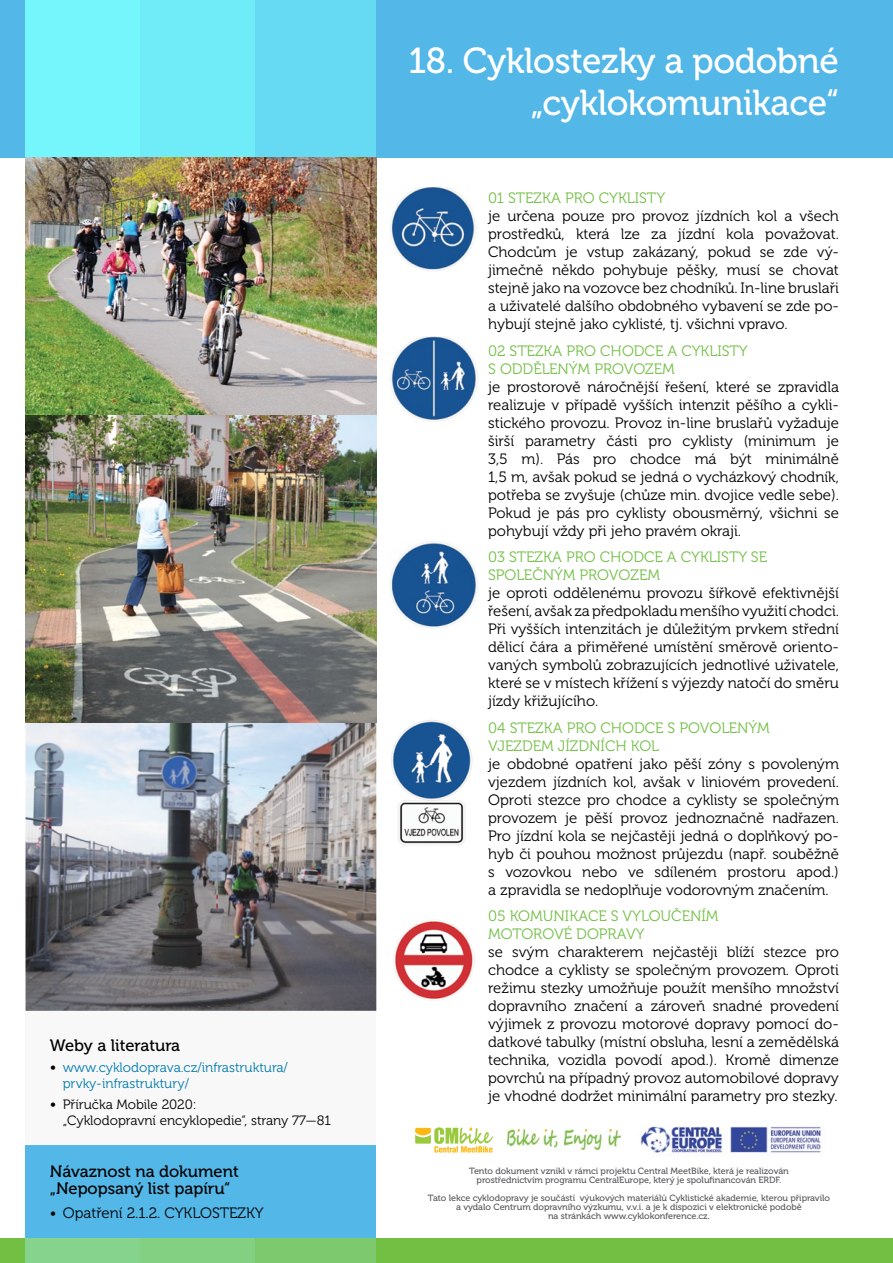
<style>
.page{position:relative;width:893px;height:1263px;background:#fff}
.page>*{position:absolute;margin:0;border:0;box-sizing:border-box;transform-origin:0 0}
.t1{font:36px/42px "Museo 500";letter-spacing:-.01em;color:#fff;text-align:right}
.t2{font:16.5px/16.5px "Museo 500";color:#000}
.t3{font:15px/18px "Museo 300";color:#000;text-align:justify}
.t4{font:15px/18px "Museo 300";color:#72bf44}
.t5{font:13.5px/16.2px "Museo 300";color:#000}
.t6{font:13.5px/16.2px "Museo 300";color:#007aad}
.t7{font:9px/9px "Museo 500";letter-spacing:-.005em;color:#58595b;text-align:center}
.s1{font-size:15px;color:#000}
.s2{font-size:15px}
</style>
<div class="page">
<div style="left:0;top:0;width:893px;height:158px;background:#53b7e8"></div>
<div style="left:26px;top:0;width:350px;height:158px;background:#66daf3"></div>
<div style="left:26px;top:0;width:229px;height:158px;background:#70ecf9"></div>
<div style="left:26px;top:0;width:114px;height:158px;background:#75f5fc"></div>
<img style="left:26px;top:158px;width:350px;height:853px">
<img style="left:390px;top:188px;width:87px;height:83px">
<img style="left:390px;top:337px;width:88px;height:85px">
<img style="left:390px;top:541px;width:88px;height:87px">
<img style="left:391px;top:720px;width:81px;height:126px">
<img style="left:394px;top:920px;width:81px;height:81px">
<div style="left:26px;top:1145px;width:350px;height:118px;background:#53b7e8"></div>
<div style="left:0;top:1238px;width:893px;height:25px;background:#72bf44"></div>
<div style="left:26px;top:1238px;width:350px;height:25px;background:#7dca6e"></div>
<div style="left:26px;top:1238px;width:229px;height:25px;background:#83d083"></div>
<div style="left:26px;top:1238px;width:114px;height:25px;background:#86d38e"></div>
<div style="left:26px;top:1011px;width:350px;height:134px;background:#f8f8f8"></div>
<img style="left:640px;top:1123px;width:181px;height:33px">
<img style="left:507px;top:1129px;width:113px;height:20px">
<svg style="left:415px;top:1127px;width:78px;height:25px"></svg>
<p class="t2" style="left:50px;top:1037px;width:132px">Weby a literatura</p>
<p class="t6" style="left:63px;top:1059px;width:227px;text-indent:-13px"><span class="s1">•</span> www.cyklodoprava.cz/infrastruktura/ prvky-infrastruktury/</p>
<p class="t5" style="left:63px;top:1096px;width:270px;text-indent:-13px"><span class="s2">•</span> Příručka Mobile 2020:<br>„Cyklodopravní encyklopedie“, strany 77—81</p>
<p class="t2" style="left:50px;top:1164px;width:190px">Návaznost na dokument „Nepopsaný list papíru“</p>
<p class="t3" style="left:50px;top:1204px;width:215px">• Opatření 2.1.2. CYKLOSTEZKY</p>
<h1 class="t1" style="left:409px;top:40px;width:432px">18. Cyklostezky a podobné „cyklokomunikace“</h1>
<p class="t4" style="left:488px;top:189px;width:179px">01 STEZKA PRO CYKLISTY</p>
<p class="t3" style="left:488px;top:207px;width:352px">je určena pouze pro provoz jízdních kol a všech prostředků, která lze za jízdní kola považovat.<br>Chodcům je vstup zakázaný, pokud se zde vý&shy;jimečně někdo pohybuje pěšky, musí se chovat stejně jako na vozovce bez chodníků. In-line bruslaři a uživatelé dalšího obdobného vybavení se zde po&shy;hybují stejně jako cyklisté, tj. všichni vpravo.</p>
<p class="t4" style="left:488px;top:342px;width:261px">02 STEZKA PRO CHODCE A CYKLISTY<br>S ODDĚLENÝM PROVOZEM</p>
<p class="t3" style="left:488px;top:378px;width:352px">je prostorově náročnější řešení, které se zpravidla realizuje v případě vyšších intenzit pěšího a cykli&shy;stického provozu. Provoz in-line bruslařů vyžaduje širší parametry části pro cyklisty (minimum je 3,5 m). Pás pro chodce má být minimálně 1,5 m, avšak pokud se jedná o vycházkový chodník, potřeba se zvyšuje (chůze min. dvojice vedle sebe).<br>Pokud je pás pro cyklisty obousměrný, všichni se pohybují vždy při jeho pravém okraji.</p>
<p class="t4" style="left:488px;top:548px;width:280px">03 STEZKA PRO CHODCE A CYKLISTY SE<br>SPOLEČNÝM PROVOZEM</p>
<p class="t3" style="left:488px;top:584px;width:352px">je oproti oddělenému provozu šířkově efektivnější řešení, avšak za předpokladu menšího využití chodci.<br>Při vyšších intenzitách je důležitým prvkem střední dělicí čára a přiměřené umístění směrově oriento&shy;vaných symbolů zobrazujících jednotlivé uživatele, které se v místech křížení s výjezdy natočí do směru jízdy křižujícího.</p>
<p class="t4" style="left:488px;top:719px;width:283px">04 STEZKA PRO CHODCE S POVOLENÝM<br>VJEZDEM JÍZDNÍCH KOL</p>
<p class="t3" style="left:488px;top:755px;width:352px">je obdobné opatření jako pěší zóny s povoleným vjezdem jízdních kol, avšak v liniovém provedení.<br>Oproti stezce pro chodce a cyklisty se společným provozem je pěší provoz jednoznačně nadřazen.<br>Pro jízdní kola se nejčastěji jedná o doplňkový po&shy;hyb či pouhou možnost průjezdu (např. souběžně s vozovkou nebo ve sdíleném prostoru apod.) a zpravidla se nedoplňuje vodorovným značením.</p>
<p class="t4" style="left:488px;top:907px;width:232px">05 KOMUNIKACE S VYLOUČENÍM<br>MOTOROVÉ DOPRAVY</p>
<p class="t3" style="left:488px;top:943px;width:352px">se svým charakterem nejčastěji blíží stezce pro chodce a cyklisty se společným provozem. Oproti režimu stezky umožňuje použít menšího množství dopravního značení a zároveň snadné provedení výjimek z provozu motorové dopravy pomocí do&shy;datkové tabulky (místní obsluha, lesní a zemědělská technika, vozidla povodí apod.). Kromě dimenze povrchů na případný provoz automobilové dopravy je vhodné dodržet minimální parametry pro stezky.</p>
<p class="t7" style="left:469px;top:1167px;width:321px">Tento dokument vznikl v rámci projektu Central MeetBike, která je realizován prostřednictvím programu CentralEurope, který je spolufinancován ERDF.</p>
<p class="t7" style="left:428px;top:1194px;width:404px">Tato lekce cyklodopravy je součástí výukových materiálů Cyklistické akademie, kterou připravilo a vydalo Centrum dopravního výzkumu, v.v.i. a je k dispozici v elektronické podobě<br>na stránkách www.cyklokonference.cz.</p>
</div>
